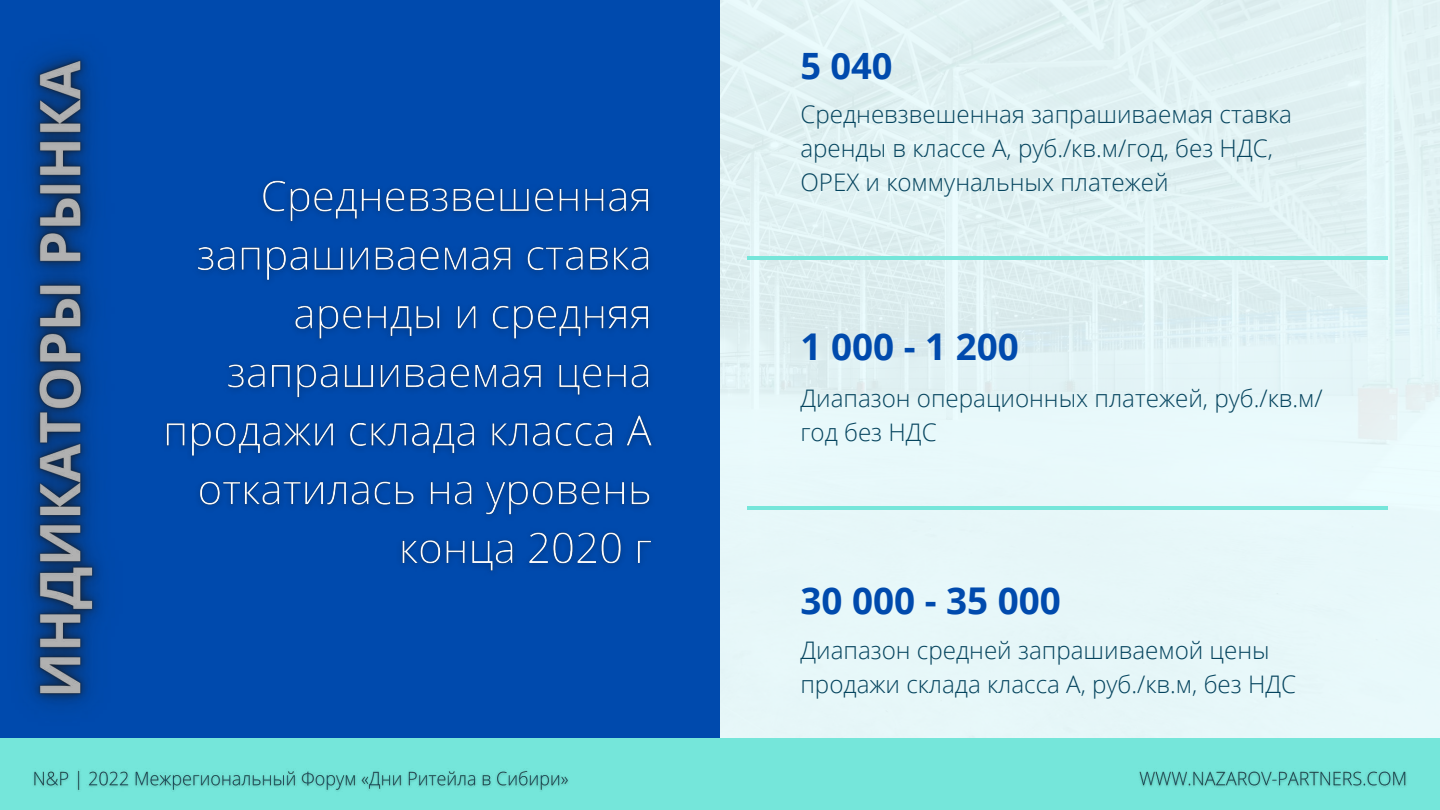
<style>
.page{position:relative;width:1440px;height:810px;background:#fff}
.page>*{position:absolute;margin:0;border:0;box-sizing:border-box;transform-origin:0 0}
.t1{font:700 36.9px "Open Sans";color:#004aad}
.t2{font:700 36.3px "Open Sans";color:#004aad}
.t3{font:300 24.2px/33.7px "Open Sans";color:#05445e}
</style>
<div class="page">
<img style="left:720px;top:0;width:720px;height:738px">
<div style="left:0;top:0;width:720px;height:810px;background:#004aad"></div>
<hr style="left:747px;top:256px;width:641px;height:4px;background:#75e6da">
<hr style="left:747px;top:506px;width:641px;height:3px;background:#75e6da">
<img style="left:28px;top:52px;width:73px;height:654px">
<img style="left:166px;top:180px;width:486px;height:391px">
<div style="left:0;top:738px;width:1440px;height:72px;background:#75e6da"></div>
<img style="left:33px;top:770px;width:1374px;height:21px">
<h2 class="t2" style="left:800px;top:40px;width:94px">5 040</h2>
<p class="t3" style="left:800px;top:97px;width:493px">Средневзвешенная запрашиваемая ставка аренды в классе А, руб./кв.м/год, без НДС,<br>OPEX и коммунальных платежей</p>
<h1 class="t1" style="left:800px;top:321px;width:220px">1 000 - 1 200</h1>
<p class="t3" style="left:800px;top:381px;width:524px">Диапазон операционных платежей, руб./кв.м/ год без НДС</p>
<h1 class="t1" style="left:800px;top:575px;width:262px">30 000 - 35 000</h1>
<p class="t3" style="left:800px;top:633px;width:497px">Диапазон средней запрашиваемой цены продажи склада класса А, руб./кв.м, без НДС</p>
</div>
